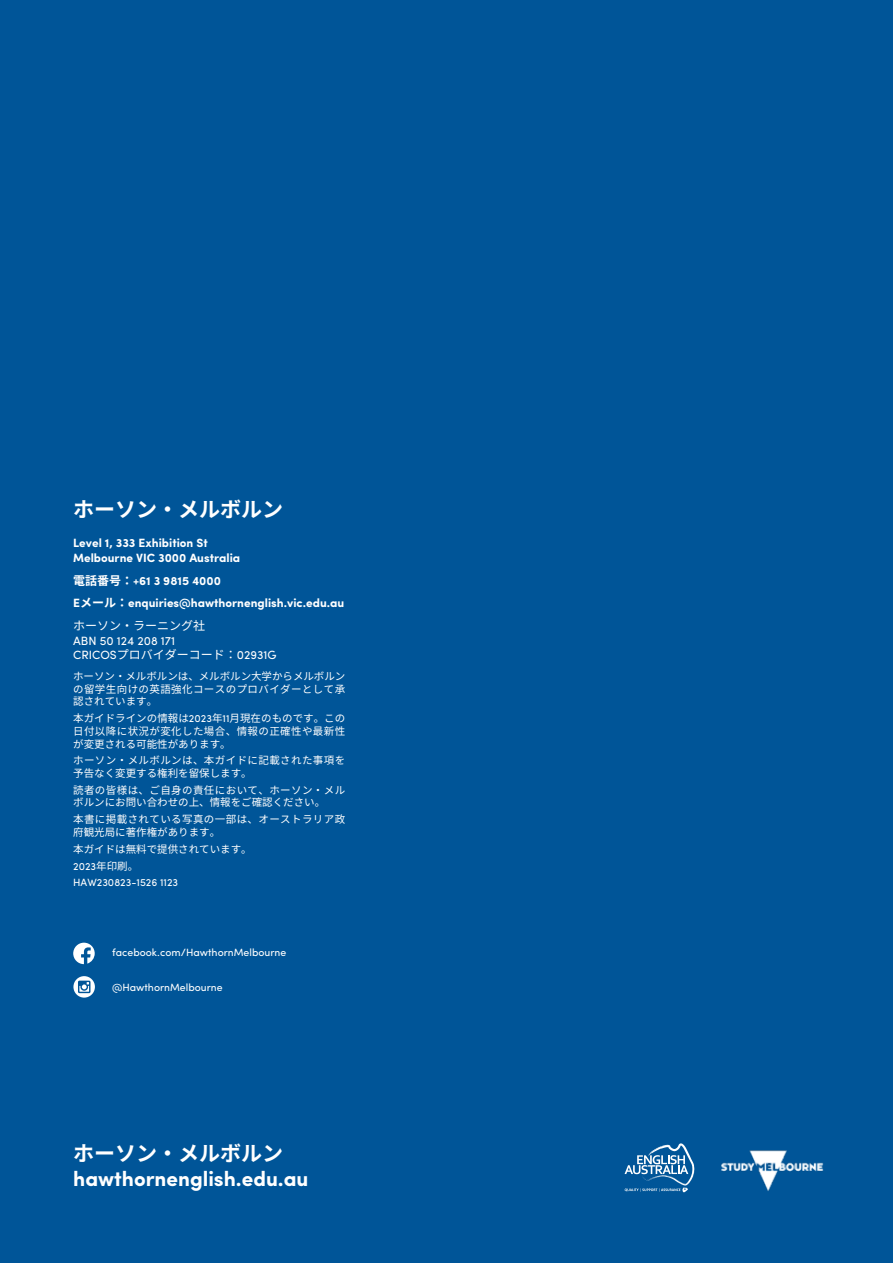
<style>
.page{position:relative;width:893px;height:1263px;background:#005598}
.page>*{position:absolute;margin:0;border:0;box-sizing:border-box;transform-origin:0 0}
.t1{font:700 21px "Sofia Pro";color:#fff}
.t2{font:700 21px "Source Han Sans";color:#fff}
.t3{font:700 12px/14.4px "Sofia Pro";color:#fff}
.t4{font:12px/14.4px "Sofia Pro";color:#fff}
.t5{font:12px "Source Han Sans";color:#fff}
.t6{font:10.5px/12.6px "Source Han Sans";letter-spacing:.04em;color:#fff;text-align:justify}
.t7{font:10.5px/16.8px "Sofia Pro";color:#fff}
.t8{font:10.5px/12.6px "Source Han Sans";color:#fff}
.s1{font-family:"Source Han Sans"}
.s2{font-family:"Sofia Pro"}
</style>
<div class="page">
<svg style="left:73px;top:943px;width:22px;height:21px"></svg>
<svg style="left:625px;top:1143px;width:69px;height:49px"></svg>
<img style="left:721px;top:1150px;width:103px;height:41px">
<svg style="left:73px;top:976px;width:22px;height:21px"></svg>
<h1 class="t2" style="left:73px;top:497px;width:211px">ホーソン・メルボルン</h1>
<p class="t3" style="left:73px;top:535px;width:169px">Level 1, 333 Exhibition St<br>Melbourne VIC 3000 Australia</p>
<p class="t3" style="left:73px;top:568px;width:273px;line-height:23px"><span class="s1">電話番号：</span>+61 3 9815 4000<br>E<span class="s1">メール：</span>enquiries@hawthornenglish.vic.edu.au</p>
<p class="t5" style="left:73px;top:619px;width:133px">ホーソン・ラーニング社</p>
<p class="t4" style="left:73px;top:632px;width:205px">ABN 50 124 208 171<br>CRICOS<span class="s1">プロバイダーコード：</span>02931G</p>
<p class="t6" style="left:73px;top:670px;width:274px">ホーソン・メルボルンは、メルボルン大学からメルボルンの留学生向けの英語強化コースのプロバイダーとして承認されています。</p>
<p class="t6" style="left:73px;top:712px;width:274px">本ガイドラインの情報は<span class="s2">2023</span>年<span class="s2">11</span>月現在のものです。この日付以降に状況が変化した場合、情報の正確性や最新性が変更される可能性があります。</p>
<p class="t6" style="left:73px;top:754px;width:274px">ホーソン・メルボルンは、本ガイドに記載された事項を予告なく変更する権利を留保します。</p>
<p class="t8" style="left:73px;top:784px;width:274px">読者の皆様は、ご自身の責任において、ホーソン・メルボルンにお問い合わせの上、情報をご確認ください。</p>
<p class="t6" style="left:73px;top:813px;width:274px">本書に掲載されている写真の一部は、オーストラリア政府観光局に著作権があります。</p>
<p class="t8" style="left:73px;top:843px;width:180px">本ガイドは無料で提供されています。</p>
<p class="t7" style="left:73px;top:857px;width:107px">2023<span class="s1">年印刷。<br></span>HAW230823-1526 1123</p>
<p class="t7" style="left:112px;top:943px;width:176px">facebook.com/HawthornMelbourne</p>
<p class="t7" style="left:112px;top:978px;width:112px">@HawthornMelbourne</p>
<h1 class="t2" style="left:73px;top:1141px;width:211px">ホーソン・メルボルン</h1>
<h1 class="t1" style="left:73px;top:1163px;width:237px">hawthornenglish.edu.au</h1>
</div>
